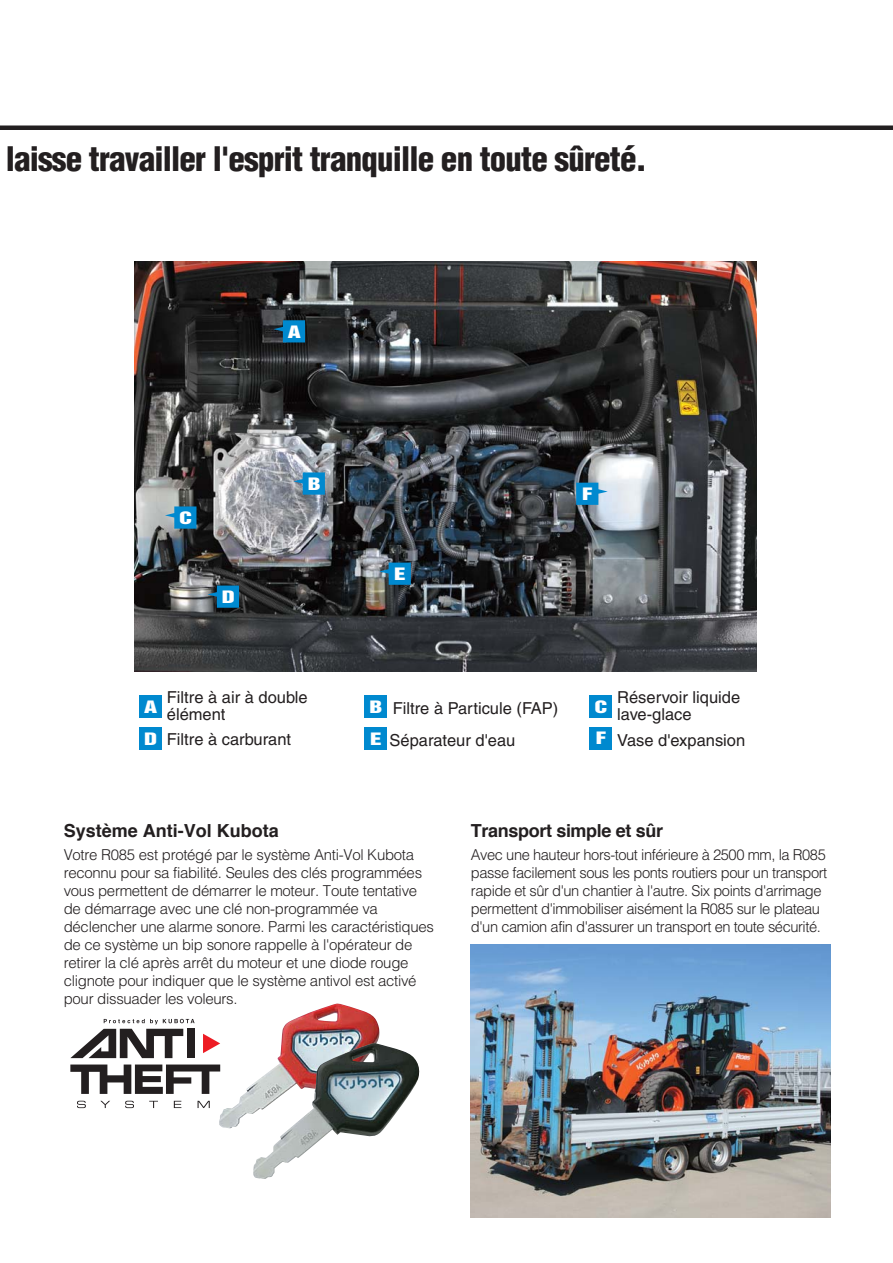
<style>
.page{position:relative;width:893px;height:1263px;background:#fff}
.page>*{position:absolute;margin:0;border:0;box-sizing:border-box;transform-origin:0 0}
.t1{font:900 condensed 33px "Helvetica";letter-spacing:-.025em;color:#231f20}
.t2{font:700 18px "Helvetica";letter-spacing:-.01em;color:#231f20}
.t3{font:16.5px/16.5px "Helvetica";color:#231f20}
.t4{font:15.6px/31.7px "Helvetica Inserat";color:#fff;scale:1.5 1}
.t5{font:300 15px/18px "Helvetica";letter-spacing:-.02em;color:#231f20}
.s1{font-family:"Helvetica Inserat";font-size:15.6px;color:#fff}
</style>
<div class="page">
<hr style="left:0;top:126px;width:893px;height:4px;background:#231f20">
<img style="left:471px;top:944px;width:359px;height:273px">
<svg style="left:77px;top:1101px;width:9px;height:7px"></svg>
<svg style="left:100px;top:1101px;width:10px;height:7px"></svg>
<svg style="left:125px;top:1101px;width:9px;height:7px"></svg>
<svg style="left:149px;top:1101px;width:9px;height:7px"></svg>
<svg style="left:174px;top:1101px;width:7px;height:7px"></svg>
<svg style="left:198px;top:1101px;width:12px;height:7px"></svg>
<svg style="left:70px;top:1065px;width:149px;height:29px"></svg>
<svg style="left:203px;top:1034px;width:16px;height:19px"></svg>
<svg style="left:70px;top:1019px;width:125px;height:39px"></svg>
<img style="left:219px;top:1004px;width:161px;height:124px">
<img style="left:253px;top:1043px;width:167px;height:136px">
<img style="left:135px;top:262px;width:622px;height:409px">
<svg style="left:293px;top:472px;width:32px;height:23px"></svg>
<svg style="left:273px;top:320px;width:32px;height:22px"></svg>
<svg style="left:207px;top:586px;width:32px;height:22px"></svg>
<svg style="left:379px;top:563px;width:32px;height:22px"></svg>
<svg style="left:165px;top:506px;width:31px;height:23px"></svg>
<div style="left:139px;top:696px;width:22px;height:22px;background:#0089cf"></div>
<div style="left:139px;top:727px;width:22px;height:22px;background:#0089cf"></div>
<div style="left:365px;top:696px;width:22px;height:22px;background:#0089cf"></div>
<div style="left:365px;top:727px;width:22px;height:22px;background:#0089cf"></div>
<div style="left:589px;top:696px;width:23px;height:22px;background:#0089cf"></div>
<div style="left:589px;top:727px;width:23px;height:22px;background:#0089cf"></div>
<svg style="left:576px;top:483px;width:32px;height:22px"></svg>
<h1 class="t1" style="left:6px;top:146px;width:642px">laisse travailler l'esprit tranquille en toute sûreté.</h1>
<p class="t4" style="left:288px;top:316px;width:10px">A</p>
<p class="t4" style="left:179px;top:503px;width:10px">C</p>
<p class="t4" style="left:222px;top:582px;width:10px">D</p>
<p class="t4" style="left:308px;top:469px;width:10px">B</p>
<p class="t4" style="left:144px;top:692px;width:10px">A<br>D</p>
<p class="t3" style="left:167px;top:691px;width:142px">Filtre à air à double élément</p>
<p class="t3" style="left:167px;top:733px;width:126px">Filtre à carburant</p>
<p class="t4" style="left:394px;top:559px;width:9px">E</p>
<p class="t4" style="left:582px;top:479px;width:8px">F</p>
<p class="t4" style="left:370px;top:692px;width:10px">B<br>E</p>
<p class="t3" style="left:393px;top:701px;width:167px">Filtre à Particule (FAP)</p>
<p class="t4" style="left:594px;top:692px;width:10px">C</p>
<p class="t3" style="left:617px;top:691px;width:124px">Réservoir liquide lave-glace</p>
<p class="t3" style="left:389px;top:733px;width:127px">Séparateur d'eau</p>
<p class="t3" style="left:596px;top:733px;width:151px"><span class="s1">F</span> Vase d'expansion</p>
<p class="t2" style="left:64px;top:823px;width:217px">Système Anti-Vol Kubota</p>
<p class="t5" style="left:64px;top:848px;width:372px">Votre R085 est protégé par le système Anti-Vol Kubota reconnu pour sa fiabilité. Seules des clés programmées vous permettent de démarrer le moteur. Toute tentative de démarrage avec une clé non-programmée va déclencher une alarme sonore. Parmi les caractéristiques de ce système un bip sonore rappelle à l'opérateur de retirer la clé après arrêt du moteur et une diode rouge clignote pour indiquer que le système antivol est activé pour dissuader les voleurs.</p>
<p class="t2" style="left:471px;top:823px;width:194px">Transport simple et sûr</p>
<p class="t5" style="left:471px;top:848px;width:358px">Avec une hauteur hors-tout inférieure à 2500 mm, la R085 passe facilement sous les ponts routiers pour un transport rapide et sûr d'un chantier à l'autre. Six points d'arrimage permettent d'immobiliser aisément la R085 sur le plateau d'un camion afin d'assurer un transport en toute sécurité.</p>
</div>
